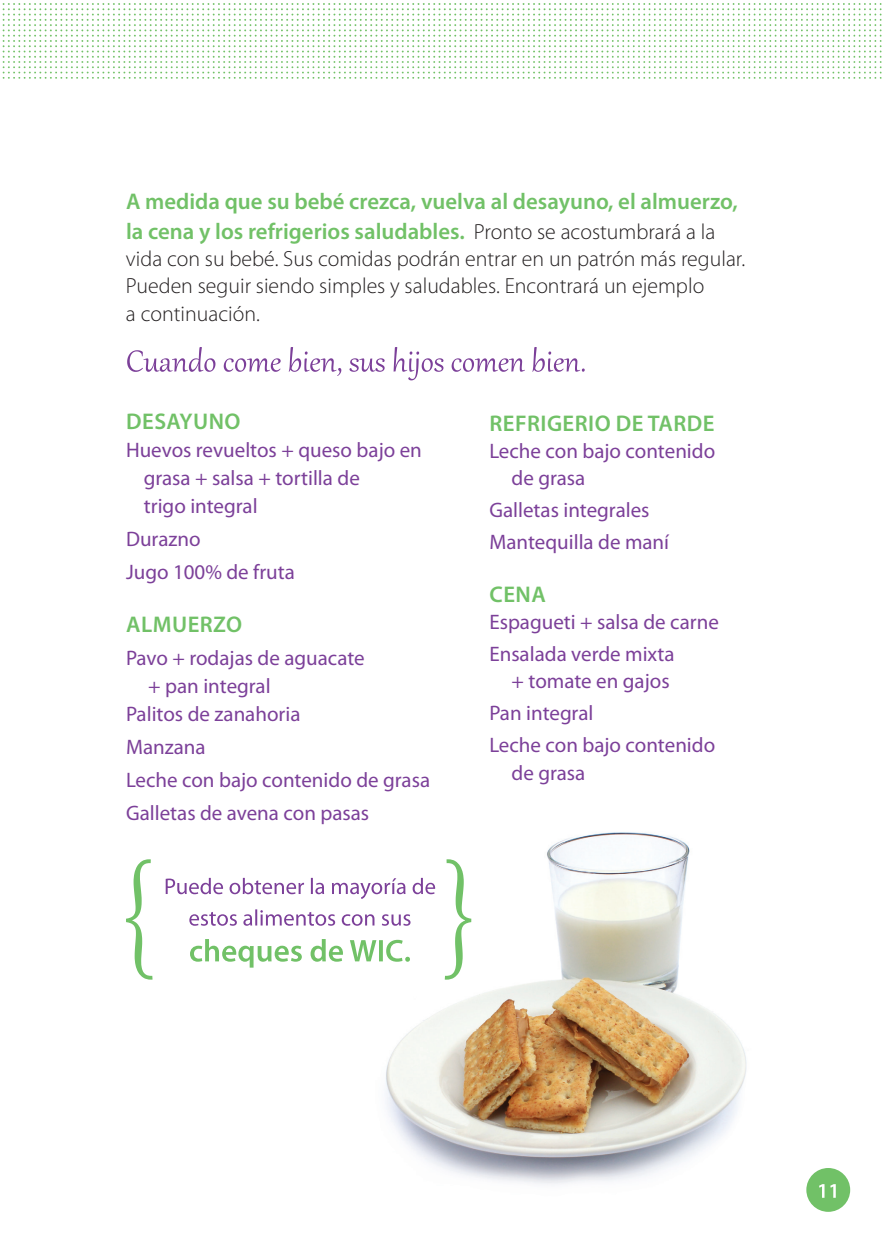
<style>
.page{position:relative;width:882px;height:1260px;background:#fff}
.page>*{position:absolute;margin:0;border:0;box-sizing:border-box;transform-origin:0 0}
.t1{font:600 22.75px/30.6px "Myriad Pro";color:#71c167}
.t2{font:600 22.75px "Myriad Pro";letter-spacing:.02em;color:#71c167}
.t3{font:300 21.88px/27.1px "Myriad Pro";color:#231f20}
.t4{font:21px/27.1px "Myriad Pro";color:#7c4099}
.s1{font-weight:300;font-size:21.88px;color:#231f20}
</style>
<div class="page">
<img style="left:2px;top:3px;width:880px;height:76px">
<img style="left:385px;top:832px;width:362px;height:352px">
<div style="left:806px;top:1168px;width:44px;height:44px;background:#71c167;border-radius:50%"></div>
<svg style="left:819px;top:1184px;width:17px;height:14px"></svg>
<svg style="left:127px;top:347px;width:458px;height:33px"></svg>
<svg style="left:190px;top:939px;width:220px;height:29px"></svg>
<svg style="left:189px;top:909px;width:222px;height:17px"></svg>
<svg style="left:166px;top:878px;width:269px;height:21px"></svg>
<svg style="left:126px;top:859px;width:27px;height:121px"></svg>
<svg style="left:445px;top:859px;width:26px;height:121px"></svg>
<p class="t1" style="left:126px;top:185px;width:613px">A medida que su bebé crezca, vuelva al desayuno, el almuerzo, la cena y los refrigerios saludables. <span class="s1">Pronto se acostumbrará a la</span></p>
<p class="t3" style="left:126px;top:245px;width:621px">vida con su bebé. Sus comidas podrán entrar en un patrón más regular.<br>Pueden seguir siendo simples y saludables. Encontrará un ejemplo<br>a continuación.</p>
<p class="t2" style="left:126px;top:407px;width:116px">DESAYUNO</p>
<p class="t4" style="left:144px;top:436px;width:280px;line-height:28px;text-indent:-18px">Huevos revueltos + queso bajo en grasa + salsa + tortilla de<br>trigo integral</p>
<p class="t4" style="left:126px;top:525px;width:76px">Durazno</p>
<p class="t4" style="left:126px;top:558px;width:170px">Jugo 100% de fruta</p>
<p class="t2" style="left:126px;top:610px;width:117px">ALMUERZO</p>
<p class="t4" style="left:126px;top:644px;width:240px">Pavo + rodajas de aguacate</p>
<p class="t4" style="left:148px;top:672px;width:124px">+ pan integral</p>
<p class="t4" style="left:126px;top:700px;width:176px">Palitos de zanahoria</p>
<p class="t4" style="left:126px;top:733px;width:81px">Manzana</p>
<p class="t4" style="left:126px;top:766px;width:306px">Leche con bajo contenido de grasa</p>
<p class="t4" style="left:126px;top:799px;width:245px">Galletas de avena con pasas</p>
<p class="t2" style="left:490px;top:409px;width:227px">REFRIGERIO DE TARDE</p>
<p class="t4" style="left:512px;top:437px;width:205px;text-indent:-22px">Leche con bajo contenido de grasa</p>
<p class="t4" style="left:489px;top:496px;width:162px">Galletas integrales</p>
<p class="t4" style="left:489px;top:528px;width:181px">Mantequilla de maní</p>
<p class="t1" style="left:490px;top:578px;width:58px">CENA</p>
<p class="t4" style="left:489px;top:608px;width:231px">Espagueti + salsa de carne</p>
<p class="t4" style="left:489px;top:640px;width:187px;text-align:right">Ensalada verde mixta + tomate en gajos</p>
<p class="t4" style="left:489px;top:699px;width:106px">Pan integral</p>
<p class="t4" style="left:512px;top:731px;width:205px;text-indent:-22px">Leche con bajo contenido de grasa</p>
</div>
